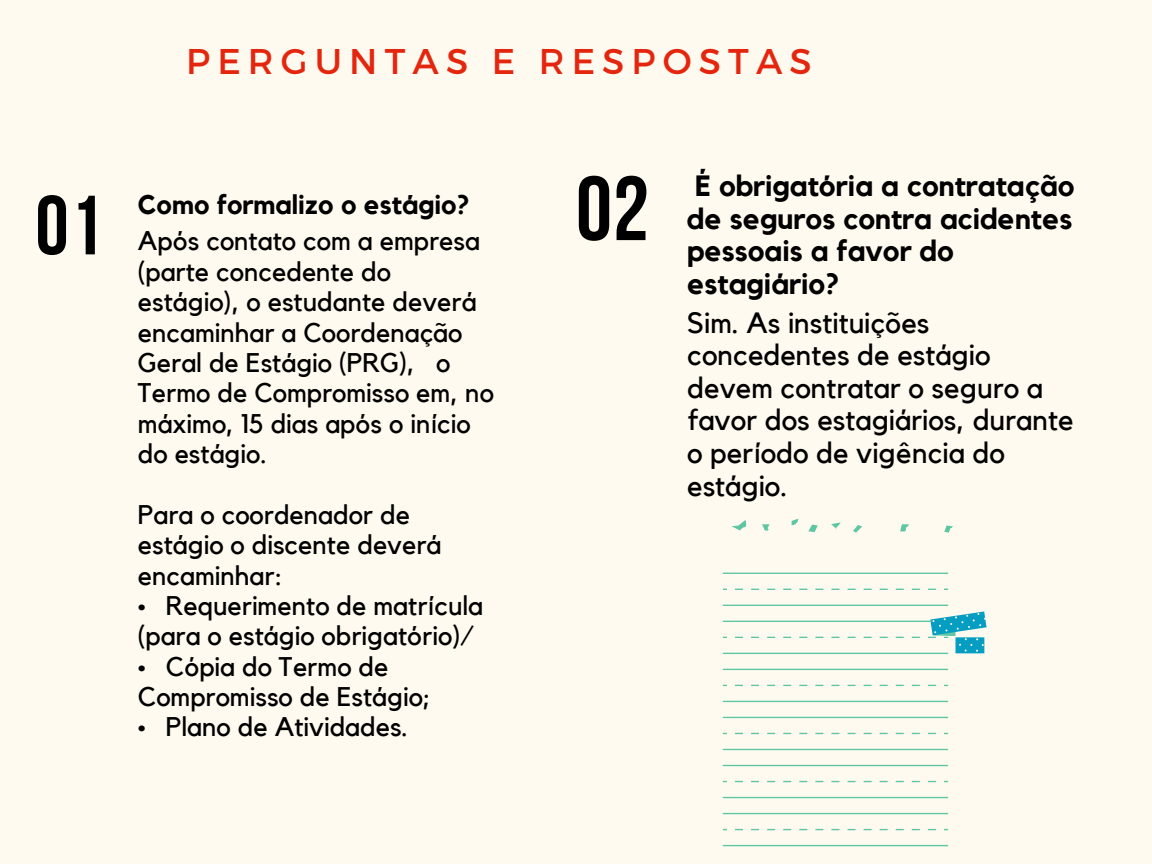
<style>
.page{position:relative;width:1152px;height:864px;background:#fffaef}
.page>*{position:absolute;margin:0;border:0;box-sizing:border-box;transform-origin:0 0}
.t1{font:700 91.05px "Bebas Neue";color:#000}
.t2{font:700 83.85px "Bebas Neue";color:#000}
.t3{font:35.7px "Montserrat";letter-spacing:.2em;color:#e4260e}
.t4{font:29.25px/32.7px "Kollektif";color:#000}
.t5{font:700 29.25px/32.7px "Kollektif";color:#000}
.t6{font:26.85px/30.3px "Kollektif";color:#000}
.t7{font:700 26.85px "Kollektif";color:#000}
</style>
<div class="page">
<svg style="left:955px;top:611px;width:32px;height:42px"></svg>
<svg style="left:723px;top:519px;width:232px;height:327px"></svg>
<h2 class="t2" style="left:35px;top:191px;width:69px">01</h2>
<h3 class="t3" style="left:186px;top:38px;width:627px">PERGUNTAS E RESPOSTAS</h3>
<p class="t7" style="left:138px;top:192px;width:333px">Como formalizo o estágio?</p>
<p class="t6" style="left:138px;top:227px;width:358px">Após contato com a empresa (parte concedente do estágio), o estudante deverá encaminhar a Coordenação<br>Geral de Estágio (PRG), o<br>Termo de Compromisso em, no máximo, 15 dias após o início do estágio.</p>
<p class="t6" style="left:138px;top:500px;width:305px">Para o coordenador de estágio o discente deverá encaminhar:</p>
<p class="t6" style="left:138px;top:591px;width:347px">• Requerimento de matrícula (para o estágio obrigatório)/</p>
<p class="t6" style="left:138px;top:652px;width:294px">• Cópia do Termo de<br>Compromisso de Estágio;</p>
<p class="t6" style="left:138px;top:713px;width:272px">• Plano de Atividades.</p>
<h1 class="t1" style="left:576px;top:172px;width:74px">02</h1>
<p class="t5" style="left:687px;top:171px;width:389px">É obrigatória a contratação de seguros contra acidentes pessoais a favor do estagiário?</p>
<p class="t4" style="left:687px;top:307px;width:388px">Sim. As instituições concedentes de estágio devem contratar o seguro a favor dos estagiários, durante o período de vigência do estágio.</p>
</div>
